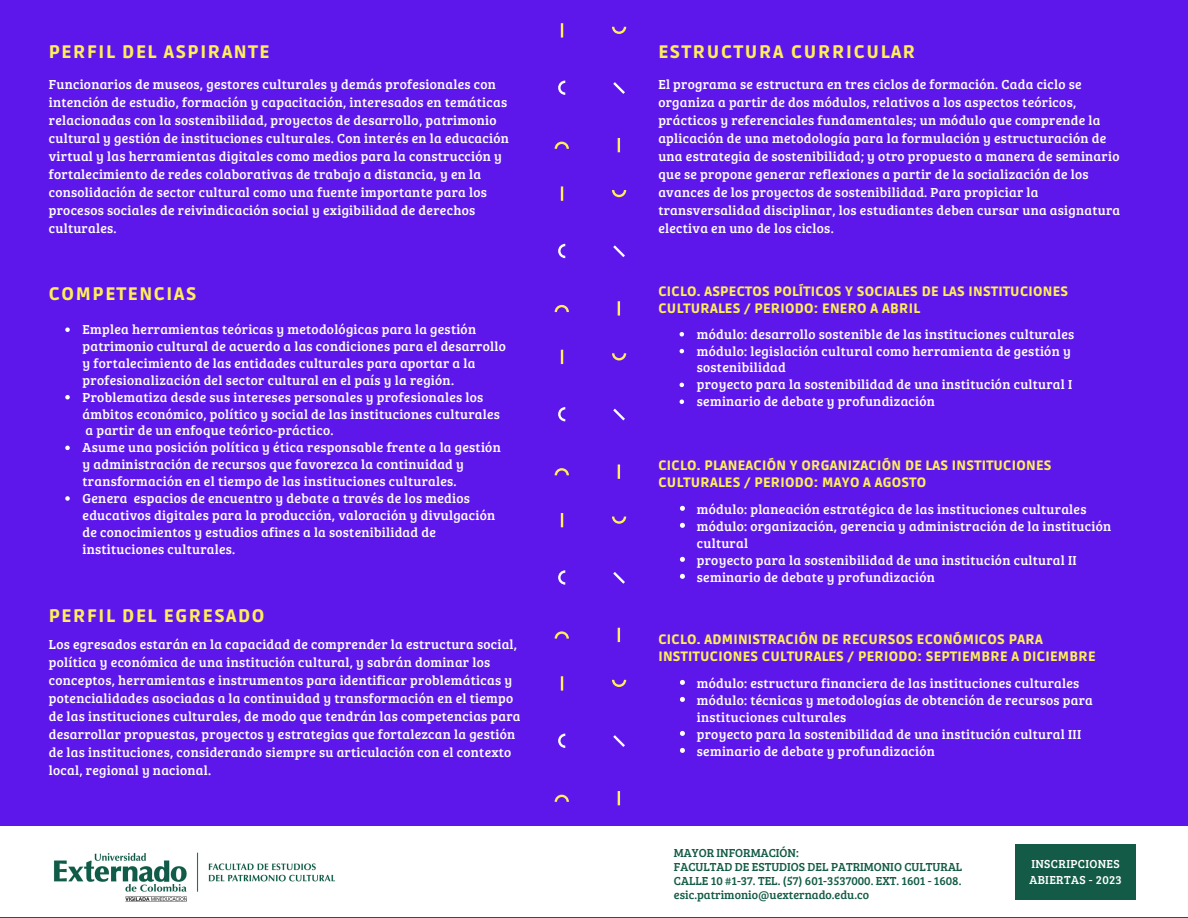
<style>
.page{position:relative;width:1188px;height:918px;background:#5e17eb}
.page>*{position:absolute;margin:0;border:0;box-sizing:border-box;transform-origin:0 0}
.t1{font:900 18px "Ruda";letter-spacing:.09em;color:#ffee59}
.t2{font:13.5px/18px "Bree Serif";letter-spacing:.02em;color:#fff}
.t3{font:900 13.5px/16.8px "Ruda";letter-spacing:.02em;color:#ffee59}
.t4{font:12px/14px "Bree Serif";color:#135b46}
.t5{font:12px/16px "Bree Serif";letter-spacing:.03em;color:#fff}
</style>
<div class="page">
<svg style="left:554px;top:23px;width:73px;height:783px"></svg>
<svg style="left:65px;top:327px;width:5px;height:5px"></svg>
<svg style="left:65px;top:395px;width:5px;height:4px"></svg>
<svg style="left:65px;top:446px;width:5px;height:4px"></svg>
<svg style="left:65px;top:496px;width:5px;height:5px"></svg>
<svg style="left:680px;top:506px;width:5px;height:5px"></svg>
<svg style="left:680px;top:523px;width:5px;height:5px"></svg>
<svg style="left:680px;top:557px;width:5px;height:5px"></svg>
<svg style="left:680px;top:574px;width:5px;height:5px"></svg>
<svg style="left:680px;top:680px;width:5px;height:5px"></svg>
<svg style="left:680px;top:697px;width:5px;height:5px"></svg>
<svg style="left:680px;top:731px;width:5px;height:5px"></svg>
<svg style="left:680px;top:748px;width:5px;height:5px"></svg>
<svg style="left:680px;top:332px;width:4px;height:4px"></svg>
<svg style="left:680px;top:349px;width:4px;height:4px"></svg>
<svg style="left:680px;top:383px;width:4px;height:4px"></svg>
<svg style="left:680px;top:399px;width:4px;height:5px"></svg>
<div style="left:0;top:826px;width:1188px;height:91px;background:#fff"></div>
<img style="left:54px;top:852px;width:282px;height:50px">
<div style="left:1015px;top:844px;width:121px;height:56px;background:#135b46"></div>
<h1 class="t1" style="left:49px;top:41px;width:222px">PERFIL DEL ASPIRANTE</h1>
<h1 class="t1" style="left:658px;top:41px;width:259px">ESTRUCTURA CURRICULAR</h1>
<p class="t2" style="left:49px;top:75px;width:462px">Funcionarios de museos, gestores culturales y demás profesionales con intención de estudio, formación y capacitación, interesados en temáticas relacionadas con la sostenibilidad, proyectos de desarrollo, patrimonio cultural y gestión de instituciones culturales. Con interés en la educación virtual y las herramientas digitales como medios para la construcción y fortalecimiento de redes colaborativas de trabajo a distancia, y en la consolidación de sector cultural como una fuente importante para los procesos sociales de reivindicación social y exigibilidad de derechos culturales.</p>
<p class="t2" style="left:658px;top:74px;width:463px">El programa se estructura en tres ciclos de formación. Cada ciclo se organiza a partir de dos módulos, relativos a los aspectos teóricos, prácticos y referenciales fundamentales; un módulo que comprende la aplicación de una metodología para la formulación y estructuración de una estrategia de sostenibilidad; y otro propuesto a manera de seminario que se propone generar reflexiones a partir de la socialización de los avances de los proyectos de sostenibilidad. Para propiciar la transversalidad disciplinar, los estudiantes deben cursar una asignatura electiva en uno de los ciclos.</p>
<h1 class="t1" style="left:49px;top:284px;width:149px">COMPETENCIAS</h1>
<p class="t2" style="left:83px;top:320px;width:425px;line-height:16.8px">Emplea herramientas teóricas y metodológicas para la gestión patrimonio cultural de acuerdo a las condiciones para el desarrollo y fortalecimiento de las entidades culturales para aportar a la profesionalización del sector cultural en el país y la región.<br>Problematiza desde sus intereses personales y profesionales los ámbitos económico, político y social de las instituciones culturales a partir de un enfoque teórico-práctico.<br>Asume una posición política y ética responsable frente a la gestión y administración de recursos que favorezca la continuidad y transformación en el tiempo de las instituciones culturales.<br>Genera espacios de encuentro y debate a través de los medios educativos digitales para la producción, valoración y divulgación de conocimientos y estudios afines a la sostenibilidad de instituciones culturales.</p>
<h1 class="t1" style="left:49px;top:605px;width:217px">PERFIL DEL EGRESADO</h1>
<p class="t2" style="left:49px;top:634px;width:473px">Los egresados estarán en la capacidad de comprender la estructura social, política y económica de una institución cultural, y sabrán dominar los conceptos, herramientas e instrumentos para identificar problemáticas y potencialidades asociadas a la continuidad y transformación en el tiempo de las instituciones culturales, de modo que tendrán las competencias para desarrollar propuestas, proyectos y estrategias que fortalezcan la gestión de las instituciones, considerando siempre su articulación con el contexto local, regional y nacional.</p>
<p class="t3" style="left:658px;top:283px;width:411px">CICLO. ASPECTOS POLÍTICOS Y SOCIALES DE LAS INSTITUCIONES<br>CULTURALES / PERIODO: ENERO A ABRIL</p>
<p class="t2" style="left:697px;top:325px;width:379px;line-height:16.8px">módulo: desarrollo sostenible de las instituciones culturales módulo: legislación cultural como herramienta de gestión y sostenibilidad<br>proyecto para la sostenibilidad de una institución cultural I seminario de debate y profundización</p>
<p class="t3" style="left:658px;top:457px;width:395px">CICLO. PLANEACIÓN Y ORGANIZACIÓN DE LAS INSTITUCIONES<br>CULTURALES / PERIODO: MAYO A AGOSTO</p>
<p class="t2" style="left:697px;top:500px;width:416px;line-height:17px">módulo: planeación estratégica de las instituciones culturales módulo: organización, gerencia y administración de la institución cultural<br>proyecto para la sostenibilidad de una institución cultural II seminario de debate y profundización</p>
<p class="t3" style="left:658px;top:631px;width:439px">CICLO. ADMINISTRACIÓN DE RECURSOS ECONÓMICOS PARA<br>INSTITUCIONES CULTURALES / PERIODO: SEPTIEMBRE A DICIEMBRE</p>
<p class="t2" style="left:697px;top:674px;width:398px;line-height:17px">módulo: estructura financiera de las instituciones culturales módulo: técnicas y metodologías de obtención de recursos para instituciones culturales<br>proyecto para la sostenibilidad de una institución cultural III seminario de debate y profundización</p>
<p class="t4" style="left:674px;top:845px;width:290px">MAYOR INFORMACIÓN:<br>FACULTAD DE ESTUDIOS DEL PATRIMONIO CULTURAL CALLE 10 #1-37. TEL. (57) 601-3537000. EXT. 1601 - 1608. esic.patrimonio@uexternado.edu.co</p>
<p class="t5" style="left:1029px;top:855px;width:94px">INSCRIPCIONES<br>ABIERTAS - 2023</p>
</div>
